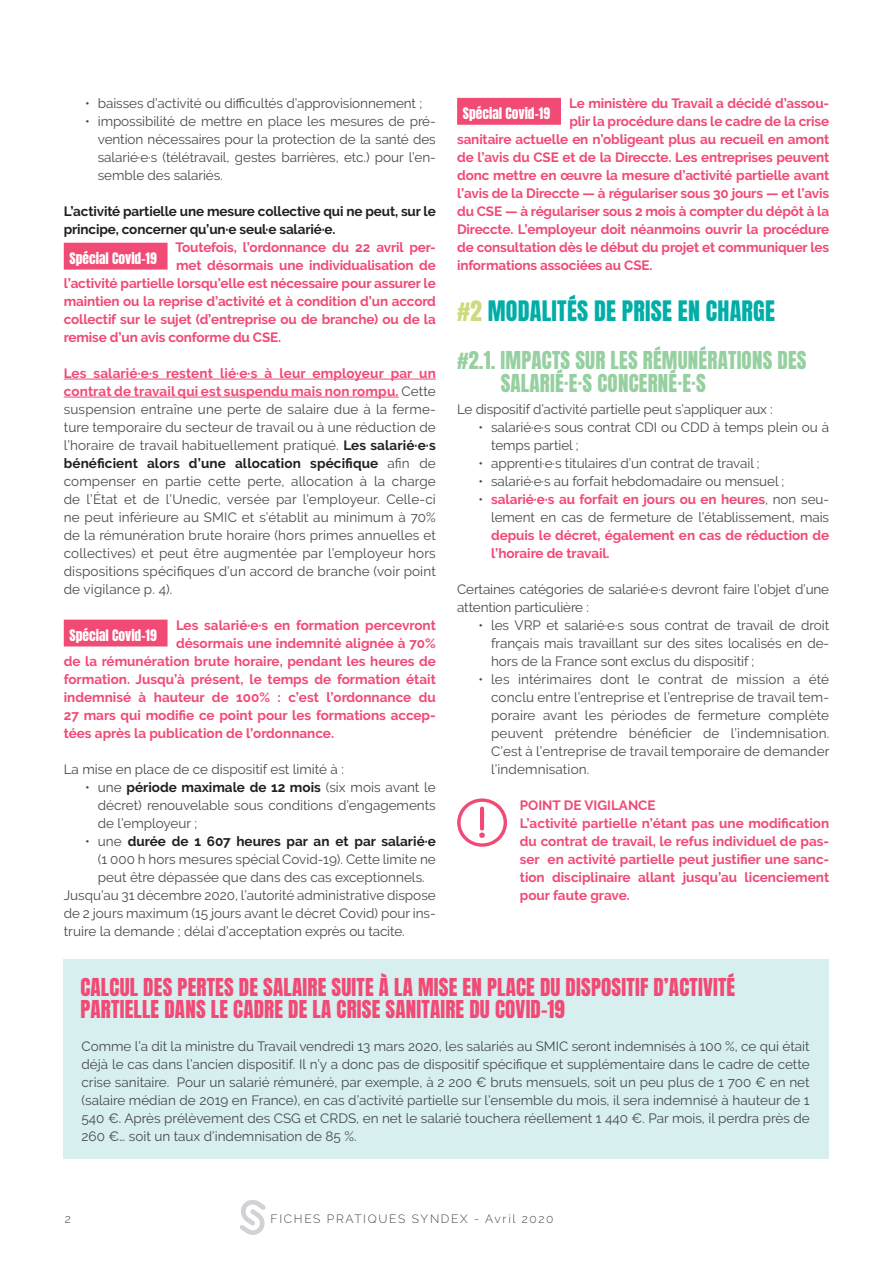
<style>
.page{position:relative;width:893px;height:1263px;background:#fff}
.page>*{position:absolute;margin:0;border:0;box-sizing:border-box;transform-origin:0 0}
.t1{font:24px "Anton";letter-spacing:.01em;color:#00aea7}
.t2{font:21px/22.5px "Anton";letter-spacing:.01em;color:#f04a75}
.t3{font:21px/22.5px "Anton";letter-spacing:.01em;color:#96d0a0}
.t4{font:13.5px/18px "Raleway";letter-spacing:-.005em;color:#464a4c;text-align:justify}
.t5{font:700 13.5px/18px "Raleway";letter-spacing:-.01em;color:#f04a75}
.t6{font:700 13.5px/18px "Raleway";letter-spacing:-.01em;color:#231f20}
.t7{font:13.5px "Anton";color:#fff}
.t8{font:300 12px "Raleway";letter-spacing:.14em;color:#464a4c}
.s1{font-weight:700;color:#f04a75}
.s2{font-weight:700;color:#231f20}
.s3{font-weight:400;color:#464a4c}
.s4{color:#ceda7c}
</style>
<div class="page">
<hr style="left:64px;top:379px;width:372px;height:1px;background:#f04a75">
<hr style="left:64px;top:397px;width:335px;height:1px;background:#f04a75">
<div style="left:65px;top:243px;width:102px;height:26px;background:#f04a75"></div>
<div style="left:64px;top:243px;width:104px;height:27px;border:2px solid #f04a75"></div>
<div style="left:65px;top:620px;width:102px;height:26px;background:#f04a75"></div>
<div style="left:458px;top:99px;width:102px;height:25px;background:#f04a75"></div>
<div style="left:457px;top:98px;width:104px;height:27px;border:2px solid #f04a75"></div>
<svg style="left:457px;top:798px;width:50px;height:49px"></svg>
<div style="left:64px;top:959px;width:765px;height:199px;background:#d8eff0"></div>
<svg style="left:240px;top:1200px;width:26px;height:35px"></svg>
<p class="t4" style="left:85px;top:94px;width:339px">• baisses d’activité ou difficultés d’approvisionnement ;</p>
<p class="t4" style="left:98px;top:112px;width:340px;text-indent:-13px">• impossibilité de mettre en place les mesures de pré&shy;vention nécessaires pour la protection de la santé des salarié·e·s (télétravail, gestes barrières, etc.) pour l’en&shy;semble des salariés.</p>
<p class="t6" style="left:64px;top:202px;width:374px">L’activité partielle une mesure collective qui ne peut, sur le principe, concerner qu’un·e seul·e salarié·e.</p>
<p class="t7" style="left:70px;top:251px;width:89px">Spécial Covid-19</p>
<p class="t5" style="left:176px;top:238px;width:262px">Toutefois, l’ordonnance du 22 avril per-</p>
<p class="t5" style="left:176px;top:256px;width:261px">met désormais une individualisation de</p>
<p class="t5" style="left:64px;top:274px;width:374px">l’activité partielle lorsqu’elle est nécessaire pour assurer le</p>
<p class="t5" style="left:64px;top:292px;width:374px">maintien ou la reprise d’activité et à condition d’un accord</p>
<p class="t5" style="left:64px;top:310px;width:374px">collectif sur le sujet (d’entreprise ou de branche) ou de la</p>
<p class="t5" style="left:64px;top:328px;width:219px">remise d’un avis conforme du CSE.</p>
<p class="t4" style="left:64px;top:364px;width:374px"><span class="s1">Les salarié·e·s restent lié·e·s à leur employeur par un contrat de travail qui est suspendu mais non rompu.</span> Cette suspension entraîne une perte de salaire due à la ferme&shy;ture temporaire du secteur de travail ou à une réduction de l’horaire de travail habituellement pratiqué. <span class="s2">Les salarié·e·s bénéficient alors d’une allocation spécifique</span> afin de compenser en partie cette perte, allocation à la charge de l’État et de l’Unedic, versée par l’employeur. Celle-ci ne peut inférieure au SMIC et s’établit au minimum à 70% de la rémunération brute horaire (hors primes annuelles et collectives) et peut être augmentée par l’employeur hors dispositions spécifiques d’un accord de branche (voir point de vigilance p. 4).</p>
<p class="t7" style="left:70px;top:628px;width:89px">Spécial Covid-19</p>
<p class="t5" style="left:176px;top:616px;width:261px">Les salarié·e·s en formation percevront</p>
<p class="t5" style="left:176px;top:634px;width:261px">désormais une indemnité alignée à 70%</p>
<p class="t5" style="left:64px;top:652px;width:374px">de la rémunération brute horaire, pendant les heures de</p>
<p class="t5" style="left:64px;top:670px;width:374px">formation. Jusqu’à présent, le temps de formation était</p>
<p class="t5" style="left:64px;top:688px;width:374px">indemnisé à hauteur de 100% : c’est l’ordonnance du</p>
<p class="t5" style="left:64px;top:706px;width:374px">27 mars qui modifie ce point pour les formations accep-</p>
<p class="t5" style="left:64px;top:724px;width:272px">tées après la publication de l’ordonnance.</p>
<p class="t4" style="left:64px;top:760px;width:282px">La mise en place de ce dispositif est limité à :</p>
<p class="t4" style="left:98px;top:778px;width:340px;text-indent:-13px">• une <span class="s2">période maximale de 12 mois</span> (six mois avant le décret) renouvelable sous conditions d’engagements de l’employeur ;</p>
<p class="t6" style="left:85px;top:832px;width:352px"><span class="s3">• une</span> durée de 1 607 heures par an et par salarié·e</p>
<p class="t4" style="left:98px;top:850px;width:340px">(1 000 h hors mesures spécial Covid-19). Cette limite ne</p>
<p class="t4" style="left:98px;top:868px;width:328px">peut être dépassée que dans des cas exceptionnels.</p>
<p class="t4" style="left:64px;top:886px;width:374px">Jusqu’au 31 décembre 2020, l’autorité administrative dispose</p>
<p class="t4" style="left:64px;top:904px;width:374px">de 2 jours maximum (15 jours avant le décret Covid) pour ins-</p>
<p class="t4" style="left:64px;top:922px;width:342px">truire la demande ; délai d’acceptation exprès ou tacite.</p>
<p class="t5" style="left:569px;top:94px;width:261px">Le ministère du Travail a décidé d’assou-</p>
<p class="t5" style="left:569px;top:112px;width:261px">plir la procédure dans le cadre de la crise</p>
<p class="t5" style="left:457px;top:130px;width:374px">sanitaire actuelle en n’obligeant plus au recueil en amont</p>
<p class="t5" style="left:457px;top:148px;width:374px">de l’avis du CSE et de la Direccte. Les entreprises peuvent</p>
<p class="t5" style="left:457px;top:166px;width:374px">donc mettre en œuvre la mesure d’activité partielle avant</p>
<p class="t5" style="left:457px;top:184px;width:374px">l’avis de la Direccte — à régulariser sous 30 jours — et l’avis</p>
<p class="t5" style="left:457px;top:202px;width:374px">du CSE — à régulariser sous 2 mois à compter du dépôt à la</p>
<p class="t5" style="left:457px;top:220px;width:374px">Direccte. L’employeur doit néanmoins ouvrir la procédure</p>
<p class="t5" style="left:457px;top:238px;width:374px">de consultation dès le début du projet et communiquer les</p>
<p class="t5" style="left:457px;top:256px;width:197px">informations associées au CSE.</p>
<h1 class="t1" style="left:457px;top:299px;width:319px"><span class="s4">#2</span> MODALITÉS DE PRISE EN CHARGE</h1>
<h2 class="t3" style="left:501px;top:351px;width:307px;text-indent:-44px">#2.1. IMPACTS SUR LES RÉMUNÉRATIONS DES<br>SALARIÉ·E·S CONCERNÉ·E·S</h2>
<p class="t4" style="left:457px;top:400px;width:317px">Le dispositif d’activité partielle peut s’appliquer aux :</p>
<p class="t4" style="left:491px;top:418px;width:340px;text-indent:-13px">• salarié·e·s sous contrat CDI ou CDD à temps plein ou à temps partiel ;</p>
<p class="t4" style="left:478px;top:454px;width:283px">• apprenti·e·s titulaires d’un contrat de travail ;</p>
<p class="t4" style="left:478px;top:472px;width:307px">• salarié·e·s au forfait hebdomadaire ou mensuel ;</p>
<p class="t4" style="left:478px;top:490px;width:352px;text-align:right">• <span class="s1">salarié·e·s au forfait en jours ou en heures</span>, non seu&shy;lement en cas de fermeture de l’établissement, mais</p>
<p class="t5" style="left:491px;top:526px;width:340px">depuis le décret, également en cas de réduction de l’horaire de travail.</p>
<p class="t4" style="left:457px;top:580px;width:374px">Certaines catégories de salarié·e·s devront faire l’objet d’une attention particulière :</p>
<p class="t4" style="left:491px;top:616px;width:340px;text-indent:-13px">• les VRP et salarié·e·s sous contrat de travail de droit français mais travaillant sur des sites localisés en de&shy;hors de la France sont exclus du dispositif ;</p>
<p class="t4" style="left:491px;top:670px;width:340px;text-indent:-13px">• les intérimaires dont le contrat de mission a été conclu entre l’entreprise et l’entreprise de travail tem&shy;poraire avant les périodes de fermeture complète peuvent prétendre bénéficier de l’indemnisation.<br>C’est à l’entreprise de travail temporaire de demander l’indemnisation.</p>
<p class="t5" style="left:520px;top:796px;width:311px">POINT DE VIGILANCE<br>L’activité partielle n’étant pas une modification du contrat de travail, le refus individuel de pas&shy;ser en activité partielle peut justifier une sanc&shy;tion disciplinaire allant jusqu’au licenciement pour faute grave.</p>
<p class="t7" style="left:463px;top:106px;width:89px">Spécial Covid-19</p>
<h2 class="t2" style="left:80px;top:977px;width:656px">CALCUL DES PERTES DE SALAIRE SUITE À LA MISE EN PLACE DU DISPOSITIF D’ACTIVITÉ<br>PARTIELLE DANS LE CADRE DE LA CRISE SANITAIRE DU COVID-19</h2>
<p class="t4" style="left:82px;top:1037px;width:730px">Comme l’a dit la ministre du Travail vendredi 13 mars 2020, les salariés au SMIC seront indemnisés à 100 %, ce qui était déjà le cas dans l’ancien dispositif. Il n’y a donc pas de dispositif spécifique et supplémentaire dans le cadre de cette crise sanitaire. Pour un salarié rémunéré, par exemple, à 2 200 € bruts mensuels, soit un peu plus de 1 700 € en net (salaire médian de 2019 en France), en cas d’activité partielle sur l’ensemble du mois, il sera indemnisé à hauteur de 1<br>540 €. Après prélèvement des CSG et CRDS, en net le salarié touchera réellement 1 440 €. Par mois, il perdra près de 260 €… soit un taux d’indemnisation de 85 %.</p>
<p class="t8" style="left:65px;top:1212px;width:8px">2</p>
<p class="t8" style="left:271px;top:1212px;width:285px">FICHES PRATIQUES SYNDEX - Avril 2020</p>
</div>
